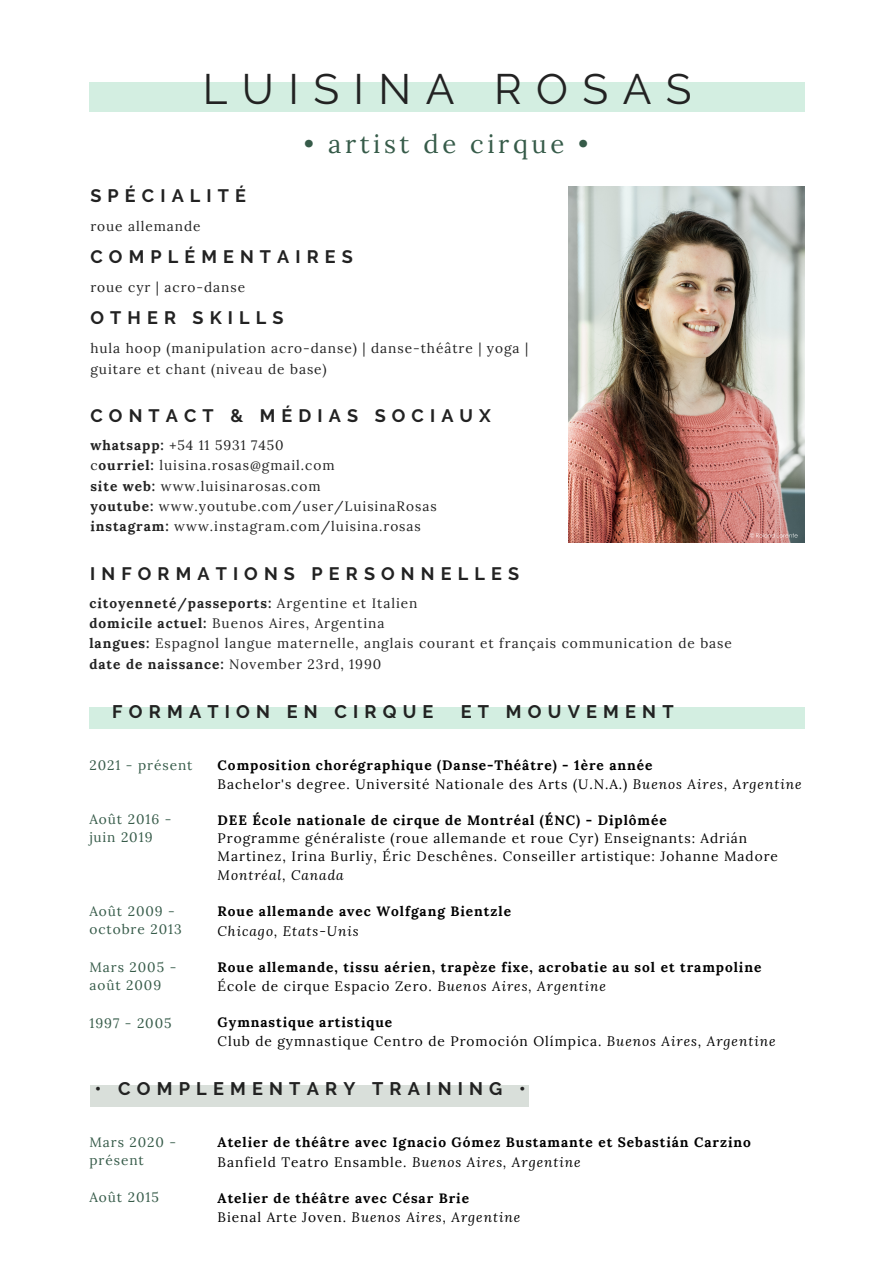
<style>
.page{position:relative;width:894px;height:1264px;background:#fff}
.page>*{position:absolute;margin:0;border:0;box-sizing:border-box;transform-origin:0 0}
.t1{font:42.45px "Raleway";letter-spacing:.34em;color:#222}
.t2{font:25.65px "Lora";letter-spacing:.14em;color:#365b49}
.t3{font:700 18.15px "Raleway";letter-spacing:.34em;color:#222}
.t4{font:700 18px "Raleway";letter-spacing:.34em;color:#222}
.t5{font:13.65px/20.9px "Lora";letter-spacing:.07em;color:#222}
.t6{font:13.65px/18px "Lora";letter-spacing:.07em;color:#000}
.t7{font:700 13.65px "Lora";letter-spacing:.07em;color:#000}
.t8{font:13.65px/18px "Lora";letter-spacing:.07em;color:#365b49}
.t9{font:italic 13.65px "Lora";letter-spacing:.07em;color:#000}
.t10{font:700 13.65px "Lora";letter-spacing:.07em;color:#222}
.s1{font-weight:700}
.s2{font-weight:400}
.s3{font-style:italic}
.s4{font-style:normal}
</style>
<div class="page">
<div style="left:89px;top:82px;width:715px;height:29px;background:#d3eee1"></div>
<img style="left:568px;top:186px;width:236px;height:356px">
<div style="left:89px;top:707px;width:715px;height:22px;background:#d3eee1"></div>
<div style="left:90px;top:1084px;width:438px;height:22px;background:#d9dfda"></div>
<p class="t1" style="left:203px;top:64px;width:490px">LUISINA ROSAS</p>
<p class="t4" style="left:90px;top:185px;width:157px">SPÉCIALITÉ</p>
<p class="t5" style="left:90px;top:215px;width:112px">roue allemande</p>
<p class="t2" style="left:304px;top:127px;width:286px">• artist de cirque •</p>
<p class="t4" style="left:90px;top:246px;width:264px">COMPLÉMENTAIRES</p>
<p class="t5" style="left:90px;top:276px;width:156px">roue cyr | acro-danse</p>
<p class="t4" style="left:90px;top:307px;width:195px">OTHER SKILLS</p>
<p class="t5" style="left:90px;top:337px;width:439px">hula hoop (manipulation acro-danse) | danse-théâtre | yoga | guitare et chant (niveau de base)</p>
<p class="t4" style="left:90px;top:405px;width:402px">CONTACT &amp; MÉDIAS SOCIAUX</p>
<p class="t5" style="left:90px;top:434px;width:195px"><span class="s1">whatsapp:</span> +54 11 5931 7450</p>
<p class="t5" style="left:90px;top:455px;width:245px">c<span class="s1">ourriel:</span> luisina.rosas@gmail.com</p>
<p class="t5" style="left:90px;top:475px;width:232px"><span class="s1">site web:</span> www.luisinarosas.com</p>
<p class="t5" style="left:90px;top:495px;width:347px"><span class="s1">youtube:</span> www.youtube.com/user/LuisinaRosas</p>
<p class="t5" style="left:90px;top:516px;width:332px"><span class="s1">instagram:</span> www.instagram.com/luisina.rosas</p>
<p class="t4" style="left:90px;top:563px;width:430px">INFORMATIONS PERSONNELLES</p>
<p class="t10" style="left:89px;top:594px;width:329px">citoyenneté/passeports: <span class="s2">Argentine et Italien</span></p>
<p class="t5" style="left:89px;top:612px;width:296px"><span class="s1">domicile actuel:</span> Buenos Aires, Argentina</p>
<p class="t5" style="left:89px;top:633px;width:643px"><span class="s1">langues:</span> Espagnol langue maternelle, anglais courant et français communication de base</p>
<p class="t5" style="left:89px;top:653px;width:293px"><span class="s1">date de naissance:</span> November 23rd, 1990</p>
<p class="t3" style="left:112px;top:700px;width:323px">FORMATION EN CIRQUE</p>
<p class="t3" style="left:460px;top:700px;width:214px">ET MOUVEMENT</p>
<p class="t8" style="left:89px;top:756px;width:105px">2021 - présent</p>
<p class="t8" style="left:89px;top:810px;width:83px">Août 2016 - juin 2019</p>
<p class="t8" style="left:89px;top:902px;width:94px">Août 2009 - octobre 2013</p>
<p class="t8" style="left:89px;top:957px;width:88px">Mars 2005 - août 2009</p>
<p class="t8" style="left:89px;top:1013px;width:84px">1997 - 2005</p>
<p class="t7" style="left:217px;top:756px;width:436px">Composition chorégraphique (Danse-Théâtre) - 1ère année</p>
<p class="t6" style="left:217px;top:775px;width:585px">Bachelor's degree. Université Nationale des Arts (U.N.A.) <span class="s3">Buenos Aires, Argentine</span></p>
<p class="t7" style="left:217px;top:811px;width:450px">DEE École nationale de cirque de Montréal (ÉNC) - Diplômée</p>
<p class="t6" style="left:217px;top:829px;width:561px">Programme généraliste (roue allemande et roue Cyr) Enseignants: Adrián<br>Martinez, Irina Burliy, Éric Deschênes. Conseiller artistique: Johanne Madore</p>
<p class="t9" style="left:217px;top:866px;width:128px">Montréal, Canada</p>
<p class="t7" style="left:217px;top:902px;width:295px">Roue allemande avec Wolfgang Bientzle</p>
<p class="t9" style="left:217px;top:921px;width:142px">Chicago, Etats-Unis</p>
<p class="t7" style="left:217px;top:957px;width:545px">Roue allemande, tissu aérien, trapèze fixe, acrobatie au sol et trampoline</p>
<p class="t6" style="left:217px;top:976px;width:390px">École de cirque Espacio Zero. <span class="s3">Buenos Aires, Argentine</span></p>
<p class="t7" style="left:217px;top:1013px;width:176px">Gymnastique artistique</p>
<p class="t6" style="left:217px;top:1032px;width:559px">Club de gymnastique Centro de Promoción Olímpica. <span class="s3">Buenos Aires, Argentine</span></p>
<p class="t3" style="left:95px;top:1078px;width:432px">• COMPLEMENTARY TRAINING •</p>
<p class="t8" style="left:89px;top:1133px;width:88px">Mars 2020 - présent</p>
<p class="t8" style="left:89px;top:1187px;width:71px">Août 2015</p>
<p class="t7" style="left:217px;top:1133px;width:534px">Atelier de théâtre avec Ignacio Gómez Bustamante et Sebastián Carzino</p>
<p class="t6" style="left:217px;top:1152px;width:364px">Banfield Teatro Ensamble. <span class="s3">Buenos Aires, Argentine</span></p>
<p class="t7" style="left:217px;top:1188px;width:253px">Atelier de théâtre avec César Brie</p>
<p class="t9" style="left:217px;top:1207px;width:304px"><span class="s4">Bienal Arte Joven.</span> Buenos Aires, Argentine</p>
</div>
